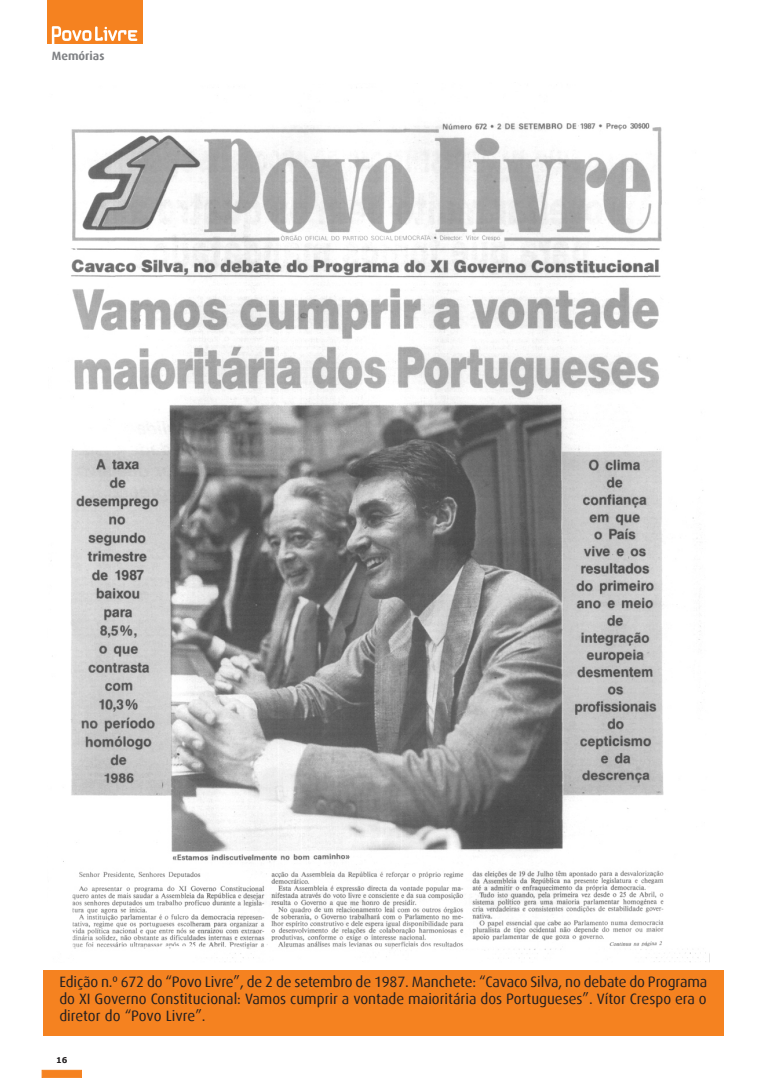
<style>
.page{position:relative;width:766px;height:1078px;background:#fff}
.page>*{position:absolute;margin:0;border:0;box-sizing:border-box;transform-origin:0 0}
.n_antetitulo{font:15px/17px "Dax";color:#231f20;text-align:justify}
.topos{font:700 12px "Dax";color:#808285}
.t1{font:700 8px "Verdana";color:#231f20}
</style>
<div class="page">
<div style="left:42px;top:1069px;width:40px;height:8px;background:#f58220;border:1px solid #f58220"></div>
<div style="left:47px;top:0;width:96px;height:44px;background:#f58220"></div>
<svg style="left:52px;top:26px;width:85px;height:18px"></svg>
<img style="left:51px;top:87px;width:655px;height:875px">
<div style="left:43px;top:969px;width:680px;height:66px;background:#f58220"></div>
<p class="topos" style="left:52px;top:49px;width:54px">Memórias</p>
<p class="n_antetitulo" style="left:59px;top:973px;width:649px">Edição n.º 672 do “Povo Livre”, de 2 de setembro de 1987. Manchete: “Cavaco Silva, no debate do Programa do XI Governo Constitucional: Vamos cumprir a vontade maioritária dos Portugueses”. Vítor Crespo era o diretor do “Povo Livre”.</p>
<p class="t1" style="left:56px;top:1053px;width:13px">16</p>
</div>
